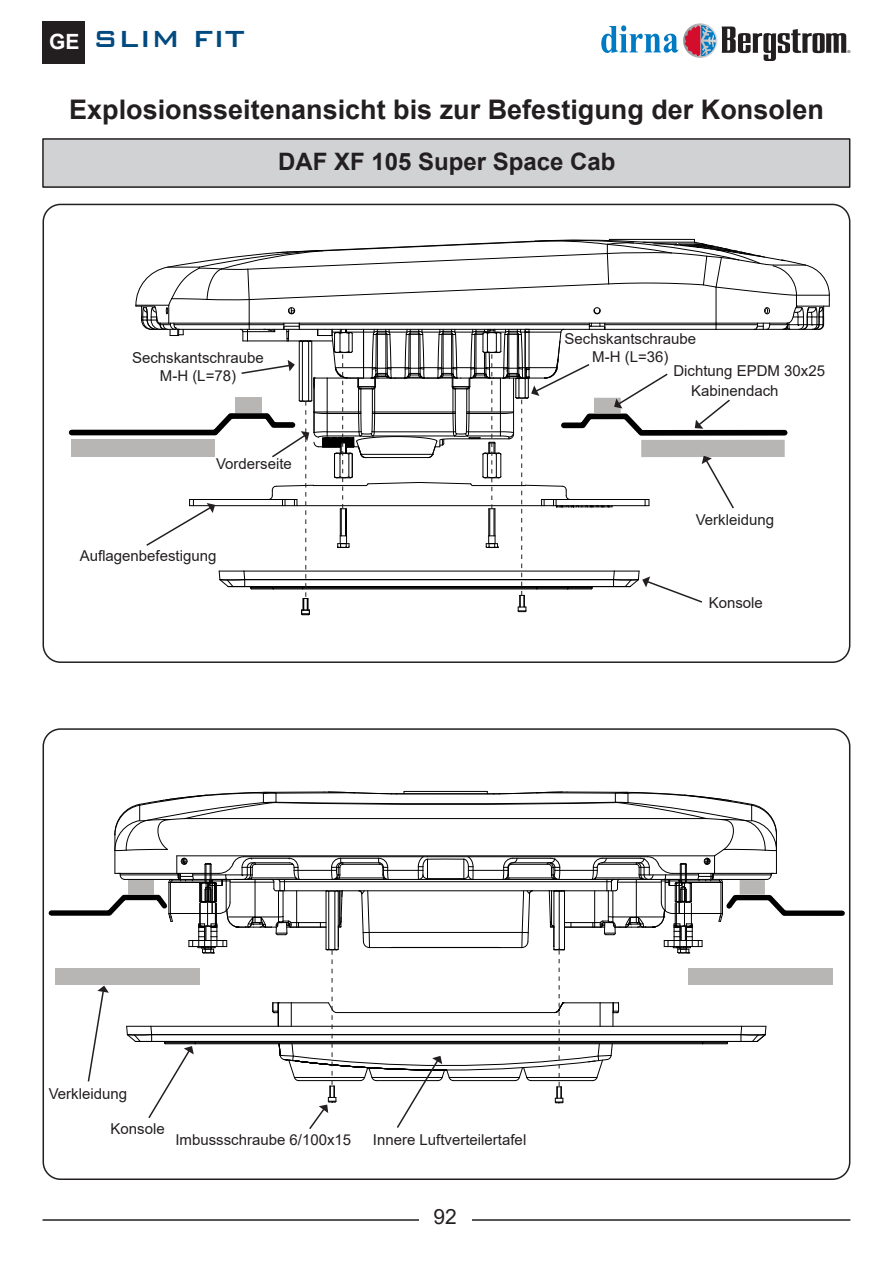
<style>
.page{position:relative;width:893px;height:1263px;background:#fff}
.page>*{position:absolute;margin:0;border:0;box-sizing:border-box;transform-origin:0 0}
.t1{font:500 31.2px "Bank Gothic BT";color:#004a7f}
.t2{font:700 27px "Arial";color:#231f20}
.t3{font:700 24px "Arial";color:#231f20}
.t4{font:21px "Arial";color:#231f20}
.t5{font:15px/18px "Arial";color:#231f20;text-align:center}
.t6{font:4.05px "Arial";color:#231f20;scale:1.08 1}
.s1{font-family:"Arial";font-weight:700;font-size:21px;color:#fff}
</style>
<div class="page">
<hr style="left:43px;top:1219px;width:807px;height:2px;background:#231f20">
<div style="left:419px;top:1209px;width:52px;height:22px;background:#fff"></div>
<div style="left:43px;top:21px;width:42px;height:42px;background:#231f20"></div>
<svg style="left:601px;top:25px;width:77px;height:28px"></svg>
<svg style="left:683px;top:23px;width:35px;height:35px"></svg>
<svg style="left:685px;top:25px;width:161px;height:36px"></svg>
<div style="left:43px;top:139px;width:807px;height:48px;background:#d1d2d4"></div>
<div style="left:42px;top:138px;width:808px;height:50px;border:2px solid #231f20"></div>
<svg style="left:68px;top:239px;width:762px;height:376px"></svg>
<div style="left:43px;top:728px;width:807px;height:452px;border:2px solid #231f20;border-radius:17px"></div>
<svg style="left:48px;top:791px;width:797px;height:338px"></svg>
<h1 class="t1" style="left:49px;top:22px;width:197px"><span class="s1">GE</span> SLIM FIT</h1>
<p class="t2" style="left:69px;top:90px;width:756px">Explosionsseitenansicht bis zur Befestigung der Konsolen</p>
<p class="t3" style="left:278px;top:145px;width:339px">DAF XF 105 Super Space Cab</p>
<p class="t6" style="left:847px;top:49px;width:4px">®</p>
<p class="t5" style="left:132px;top:349px;width:133px">Sechskantschraube<br>M-H (L=78)</p>
<p class="t5" style="left:216px;top:455px;width:77px">Vorderseite</p>
<p class="t5" style="left:80px;top:546px;width:138px">Auflagenbefestigung</p>
<p class="t5" style="left:564px;top:330px;width:133px">Sechskantschraube<br>M-H (L=36)</p>
<p class="t5" style="left:691px;top:381px;width:89px">Kabinendach</p>
<p class="t5" style="left:673px;top:362px;width:153px">Dichtung EPDM 30x25</p>
<p class="t5" style="left:696px;top:510px;width:80px">Verkleidung</p>
<p class="t5" style="left:709px;top:594px;width:56px">Konsole</p>
<p class="t5" style="left:49px;top:1084px;width:80px">Verkleidung</p>
<p class="t5" style="left:111px;top:1119px;width:56px">Konsole</p>
<p class="t5" style="left:175px;top:1130px;width:177px">Imbussschraube 6/100x15</p>
<p class="t5" style="left:373px;top:1130px;width:155px">Innere Luftverteilertafel</p>
<h3 class="t4" style="left:433px;top:1202px;width:25px">92</h3>
</div>
